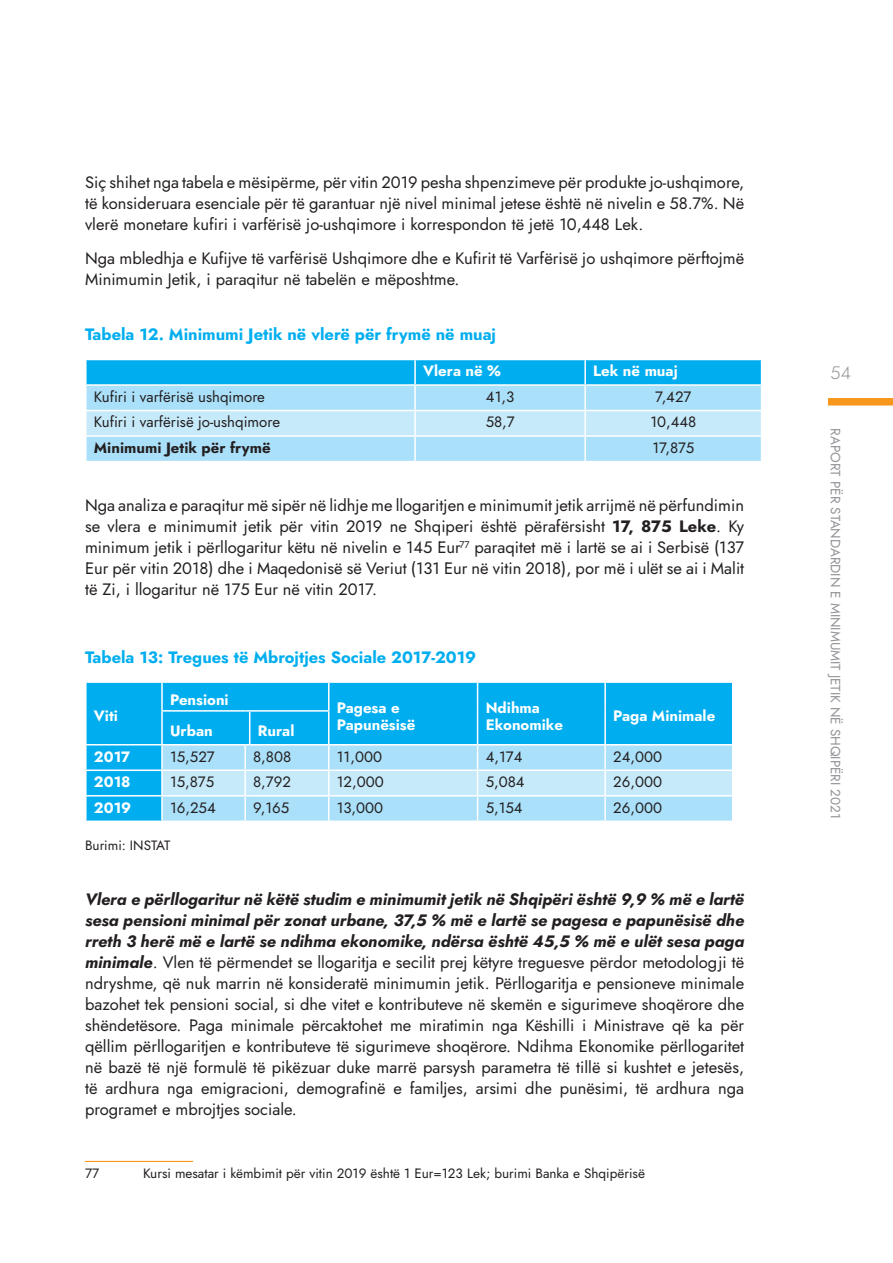
<style>
.page{position:relative;width:893px;height:1263px;background:#fff}
.page>*{position:absolute;margin:0;border:0;box-sizing:border-box;transform-origin:0 0}
.t1{font:300 18px "Jost";color:#939598}
.t2{font:16.5px/21px "Jost";color:#231f20;text-align:justify}
.t3{font:700 16.5px "Jost";color:#00aeef}
.t4{font:15px "Jost";color:#231f20}
.t5{font:700 15px/16.5px "Jost";color:#fff}
.t6{font:700 15px "Jost";color:#231f20}
.notes{font:13.5px "Jost";color:#231f20}
.t7{font:13.5px "Jost";color:#939598}
.s1{font-weight:700}
.s2{font-weight:700;font-style:italic}
</style>
<div class="page">
<div style="left:828px;top:398px;width:65px;height:7px;background:#f7981d"></div>
<svg style="left:86px;top:359px;width:676px;height:102px;background:#8ed8f7"></svg>
<div style="left:87px;top:683px;width:645px;height:137px;background:#00aeef"></div>
<hr style="left:161px;top:683px;width:2px;height:27px;background:#fff">
<svg style="left:328px;top:683px;width:1px;height:27px"></svg>
<svg style="left:477px;top:683px;width:1px;height:28px"></svg>
<hr style="left:604px;top:683px;width:2px;height:28px;background:#fff">
<hr style="left:477px;top:711px;width:1px;height:33px;background:#fff">
<hr style="left:604px;top:711px;width:2px;height:33px;background:#fff">
<hr style="left:161px;top:710px;width:84px;height:2px;background:#fff">
<hr style="left:161px;top:712px;width:2px;height:32px;background:#fff">
<hr style="left:250px;top:710px;width:79px;height:2px;background:#fff">
<hr style="left:249px;top:712px;width:1px;height:32px;background:#fff">
<hr style="left:328px;top:712px;width:1px;height:32px;background:#fff">
<hr style="left:85px;top:744px;width:77px;height:1px;background:#fff">
<hr style="left:161px;top:745px;width:2px;height:24px;background:#fff">
<hr style="left:85px;top:769px;width:77px;height:2px;background:#fff">
<hr style="left:161px;top:771px;width:2px;height:24px;background:#fff">
<hr style="left:85px;top:795px;width:77px;height:1px;background:#fff">
<hr style="left:161px;top:796px;width:2px;height:24px;background:#fff">
<svg style="left:162px;top:744px;width:571px;height:77px;background:#b8e5f9"></svg>
<hr style="left:250px;top:820px;width:79px;height:2px;background:#fff">
<hr style="left:329px;top:820px;width:149px;height:2px;background:#fff">
<hr style="left:478px;top:820px;width:127px;height:2px;background:#fff">
<hr style="left:605px;top:820px;width:128px;height:2px;background:#fff">
<hr style="left:85px;top:1161px;width:108px;height:1px;background:#f7981d">
<p class="t2" style="left:85px;top:172px;width:661px">Siç shihet nga tabela e mësipërme, për vitin 2019 pesha shpenzimeve për produkte jo-ushqimore, të konsideruara esenciale për të garantuar një nivel minimal jetese është në nivelin e 58.7%. Në vlerë monetare kufiri i varfërisë jo-ushqimore i korrespondon të jetë 10,448 Lek.</p>
<p class="t2" style="left:85px;top:248px;width:661px">Nga mbledhja e Kufijve të varfërisë Ushqimore dhe e Kufirit të Varfërisë jo ushqimore përftojmë<br>Minimumin Jetik, i paraqitur në tabelën e mëposhtme.</p>
<p class="t3" style="left:85px;top:323px;width:413px">Tabela 12. Minimumi Jetik në vlerë për frymë në muaj</p>
<p class="t5" style="left:423px;top:363px;width:79px">Vlera në %</p>
<p class="t5" style="left:593px;top:363px;width:86px">Lek në muaj</p>
<p class="t4" style="left:94px;top:386px;width:173px">Kufiri i varfërisë ushqimore</p>
<p class="t4" style="left:486px;top:386px;width:30px">41,3</p>
<p class="t4" style="left:655px;top:386px;width:38px">7,427</p>
<p class="t4" style="left:94px;top:412px;width:188px">Kufiri i varfërisë jo-ushqimore</p>
<p class="t4" style="left:486px;top:412px;width:30px">58,7</p>
<p class="t4" style="left:650px;top:412px;width:48px">10,448</p>
<p class="t6" style="left:94px;top:437px;width:178px">Minimumi Jetik për frymë</p>
<p class="t4" style="left:652px;top:437px;width:44px">17,875</p>
<p class="t2" style="left:85px;top:495px;width:661px">Nga analiza e paraqitur më sipër në lidhje me llogaritjen e minimumit jetik arrijmë në përfundimin se vlera e minimumit jetik për vitin 2019 ne Shqiperi është përafërsisht <span class="s1">17, 875 Leke</span>. Ky minimum jetik i përllogaritur këtu në nivelin e 145 Eur<sup>77</sup> paraqitet më i lartë se ai i Serbisë (137<br>Eur për vitin 2018) dhe i Maqedonisë së Veriut (131 Eur në vitin 2018), por më i ulët se ai i Malit të Zi, i llogaritur në 175 Eur në vitin 2017.</p>
<p class="t3" style="left:85px;top:646px;width:393px">Tabela 13: Tregues të Mbrojtjes Sociale 2017-2019</p>
<p class="t5" style="left:94px;top:708px;width:26px">Viti</p>
<p class="t5" style="left:170px;top:691px;width:60px">Pensioni</p>
<p class="t5" style="left:170px;top:722px;width:44px">Urban</p>
<p class="t5" style="left:258px;top:722px;width:38px">Rural</p>
<p class="t5" style="left:337px;top:700px;width:80px">Pagesa e<br>Papunësisë</p>
<p class="t5" style="left:486px;top:700px;width:79px">Ndihma<br>Ekonomike</p>
<p class="t5" style="left:613px;top:708px;width:104px">Paga Minimale</p>
<p class="t5" style="left:94px;top:748px;width:38px">2017</p>
<p class="t4" style="left:170px;top:746px;width:46px">15,527</p>
<p class="t4" style="left:253px;top:746px;width:39px">8,808</p>
<p class="t4" style="left:337px;top:746px;width:47px">11,000</p>
<p class="t4" style="left:486px;top:746px;width:38px">4,174</p>
<p class="t4" style="left:613px;top:746px;width:50px">24,000</p>
<p class="t5" style="left:94px;top:774px;width:38px">2018</p>
<p class="t4" style="left:170px;top:772px;width:46px">15,875</p>
<p class="t4" style="left:253px;top:772px;width:39px">8,792</p>
<p class="t4" style="left:337px;top:772px;width:48px">12,000</p>
<p class="t4" style="left:486px;top:772px;width:41px">5,084</p>
<p class="t4" style="left:613px;top:772px;width:50px">26,000</p>
<p class="t5" style="left:94px;top:799px;width:39px">2019</p>
<p class="t4" style="left:170px;top:797px;width:47px">16,254</p>
<p class="t4" style="left:253px;top:797px;width:38px">9,165</p>
<p class="t4" style="left:337px;top:797px;width:48px">13,000</p>
<p class="t4" style="left:486px;top:797px;width:39px">5,154</p>
<p class="t4" style="left:613px;top:797px;width:50px">26,000</p>
<p class="notes" style="left:85px;top:836px;width:87px">Burimi: INSTAT</p>
<p class="t2" style="left:85px;top:888px;width:661px"><span class="s2">Vlera e përllogaritur në këtë studim e minimumit jetik në Shqipëri është 9,9 % më e lartë sesa pensioni minimal për zonat urbane, 37,5 % më e lartë se pagesa e papunësisë dhe rreth 3 herë më e lartë se ndihma ekonomike, ndërsa është 45,5 % më e ulët sesa paga minimale</span>. Vlen të përmendet se llogaritja e secilit prej këtyre treguesve përdor metodologji të ndryshme, që nuk marrin në konsideratë minimumin jetik. Përllogaritja e pensioneve minimale bazohet tek pensioni social, si dhe vitet e kontributeve në skemën e sigurimeve shoqërore dhe shëndetësore. Paga minimale përcaktohet me miratimin nga Këshilli i Ministrave që ka për qëllim përllogaritjen e kontributeve të sigurimeve shoqërore. Ndihma Ekonomike përllogaritet në bazë të një formulë të pikëzuar duke marrë parsysh parametra të tillë si kushtet e jetesës, të ardhura nga emigracioni, demografinë e familjes, arsimi dhe punësimi, të ardhura nga programet e mbrojtjes sociale.</p>
<p class="notes" style="left:85px;top:1164px;width:16px">77</p>
<p class="notes" style="left:143px;top:1164px;width:503px">Kursi mesatar i këmbimit për vitin 2019 është 1 Eur=123 Lek; burimi Banka e Shqipërisë</p>
<p class="t1" style="left:831px;top:360px;width:22px">54</p>
<p class="t7" style="left:845px;top:428px;width:392px;rotate:90deg">RAPORT PËR STANDARDIN E MINIMUMIT JETIK NË SHQIPËRI 2021</p>
</div>
